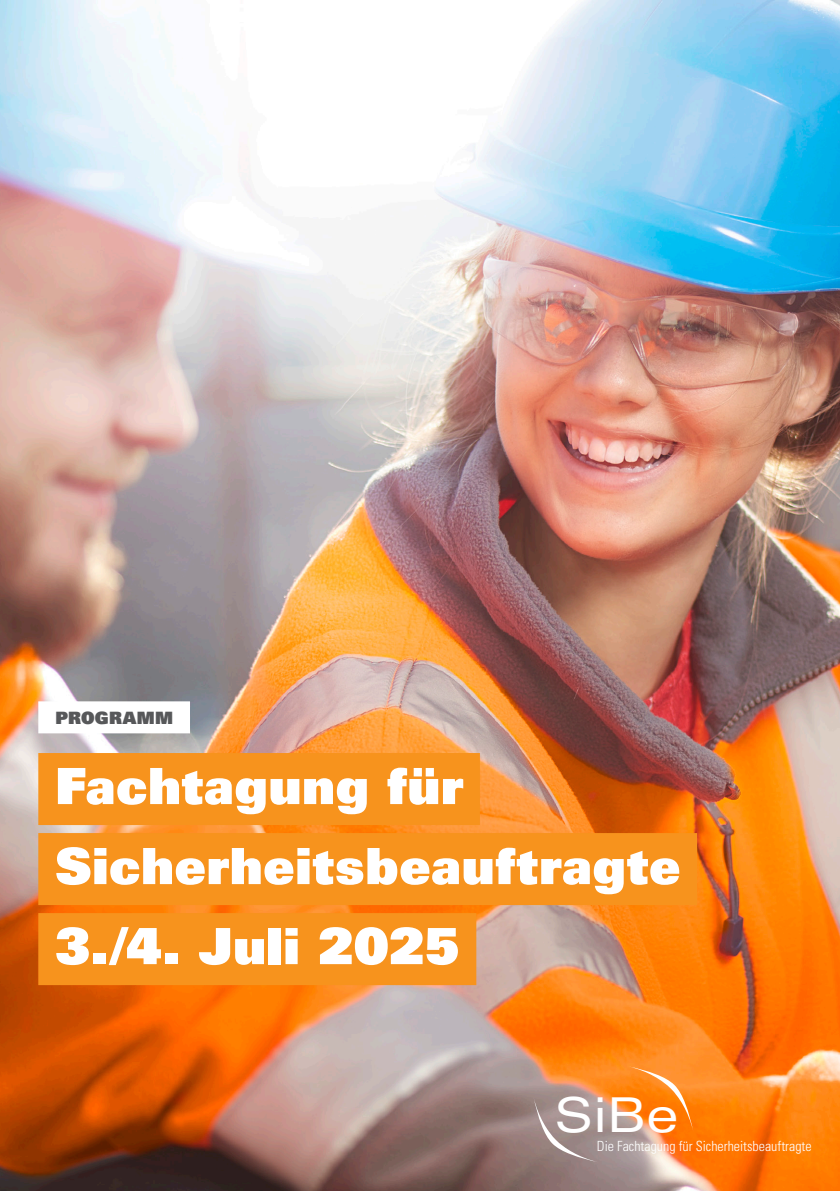
<style>
.page{position:relative;width:840px;height:1191px;background:#fff}
.page>*{position:absolute;margin:0;border:0;box-sizing:border-box;transform-origin:0 0}
.Headline_grüner_Balken_imageseiten{font:50px "Univers LT Std X Black";letter-spacing:.015em;color:#fff}
.t1{font:expanded 48px "Univers LT Std";color:#fff}
.Oberzeile_weisser_HG_grauer_Text_Cover{font:17px "Univers LT Std X Black";letter-spacing:.02em;color:#57585a}
.t2{font:300 condensed 14px "Univers LT Std";color:#fff}
</style>
<div class="page">
<img style="left:0;top:0;width:839px;height:1191px">
<div style="left:38px;top:701px;width:152px;height:32px;background:#fff"></div>
<div style="left:38px;top:753px;width:441px;height:72px;background:#f7931d"></div>
<div style="left:38px;top:833px;width:658px;height:72px;background:#f7931d"></div>
<div style="left:38px;top:913px;width:438px;height:72px;background:#f7931d"></div>
<svg style="left:533px;top:1097px;width:65px;height:65px;background:#a49190"></svg>
<svg style="left:627px;top:1066px;width:66px;height:65px;background:#fc8a26"></svg>
<p class="Oberzeile_weisser_HG_grauer_Text_Cover" style="left:55px;top:706px;width:119px">PROGRAMM</p>
<p class="Headline_grüner_Balken_imageseiten" style="left:55px;top:753px;width:409px">Fachtagung für</p>
<p class="Headline_grüner_Balken_imageseiten" style="left:55px;top:833px;width:626px">Sicherheitsbeauftragte</p>
<p class="Headline_grüner_Balken_imageseiten" style="left:55px;top:913px;width:406px">3./4. Juli 2025</p>
<p class="t1" style="left:553px;top:1086px;width:126px">SiBe</p>
<p class="t2" style="left:596px;top:1137px;width:216px">Die Fachtagung für Sicherheitsbeauftragte</p>
</div>
